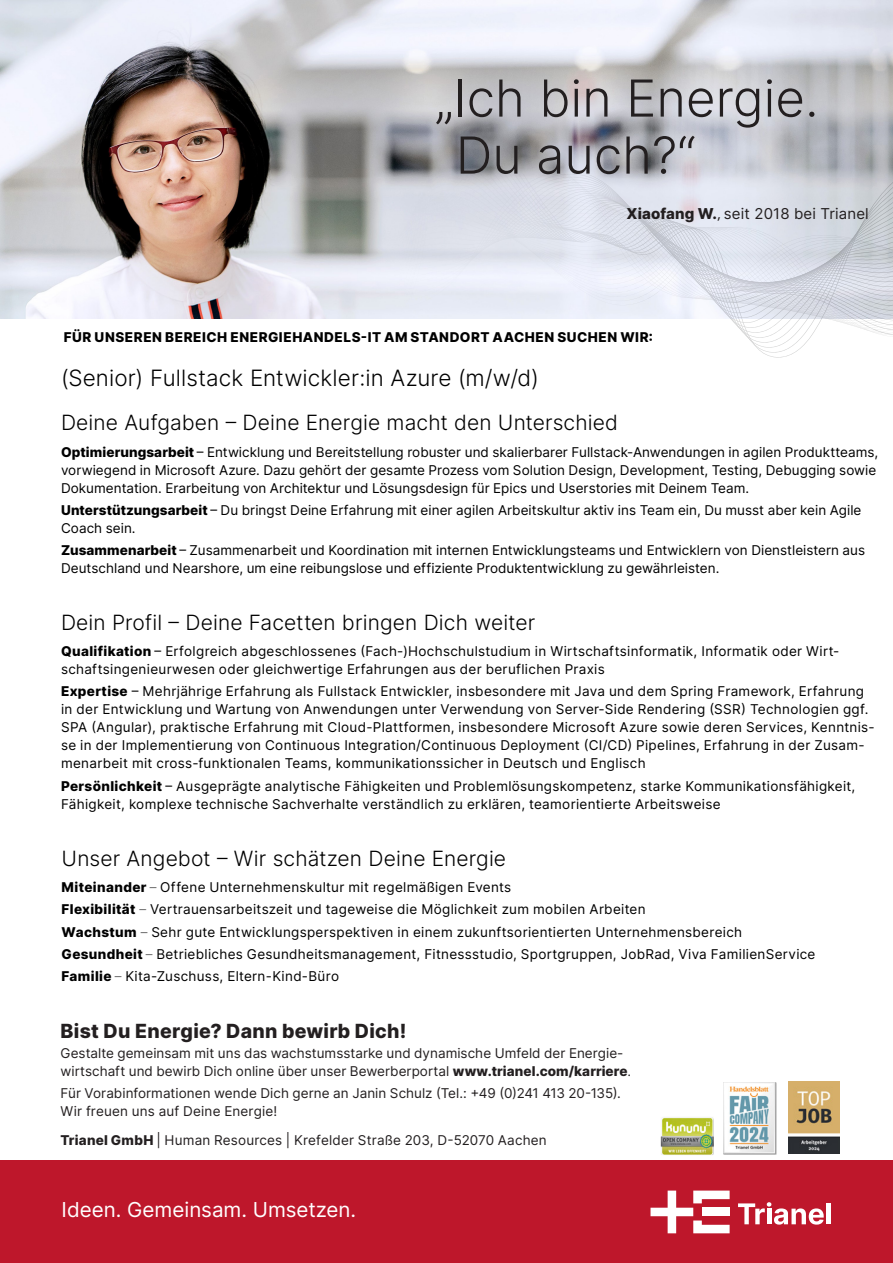
<style>
.page{position:relative;width:893px;height:1263px;background:#fff}
.page>*{position:absolute;margin:0;border:0;box-sizing:border-box;transform-origin:0 0}
.t1{font:300 51px "Inter";color:#231f20}
.t2{font:300 22.5px "Inter";letter-spacing:.005em;color:#000}
.t3{font:300 21px "Inter";letter-spacing:.005em;color:#000}
.t4{font:20.55px "Inter";color:#fff}
.t5{font:800 19.5px "Inter";letter-spacing:.015em;color:#231f20}
.t6{font:15px "Inter";letter-spacing:.01em;color:#231f20}
.t7{font:13.5px/18px "Inter";letter-spacing:.02em;color:#000}
.t8{font:13.5px/18px "Inter";letter-spacing:.005em;color:#231f20}
.t9{font:800 13.5px "Inter";letter-spacing:.04em;color:#000}
.s1{font-weight:800}
.s2{font-family:"Myriad Pro"}
.s3{font-weight:200}
</style>
<div class="page">
<div style="left:0;top:1161px;width:893px;height:102px;background:#be172b"></div>
<svg style="left:650px;top:1190px;width:80px;height:43px"></svg>
<svg style="left:738px;top:1202px;width:86px;height:22px"></svg>
<hr style="left:827px;top:1203px;width:4px;height:21px;background:#fff">
<img style="left:0;top:0;width:893px;height:319px">
<img style="left:660px;top:1117px;width:53px;height:38px">
<svg style="left:346px;top:174px;width:547px;height:4px;background:#c1c3ca"></svg>
<svg style="left:346px;top:178px;width:547px;height:5px;background:#cecfd7"></svg>
<svg style="left:346px;top:183px;width:547px;height:4px;background:#d4d7df"></svg>
<svg style="left:346px;top:187px;width:547px;height:150px"></svg>
<img style="left:723px;top:1082px;width:53px;height:72px">
<img style="left:788px;top:1082px;width:51px;height:72px">
<p class="t1" style="left:435px;top:61px;width:385px">„Ich bin Energie.</p>
<p class="t1" style="left:456px;top:118px;width:241px">Du auch?“</p>
<p class="t6" style="left:626px;top:203px;width:244px"><span class="s1">Xiaofang W.</span><span class="s2">,</span> seit 2018 bei Trianel</p>
<p class="t9" style="left:64px;top:327px;width:591px">FÜR UNSEREN BEREICH ENERGIEHANDELS-IT AM STANDORT AACHEN SUCHEN WIR:</p>
<p class="t2" style="left:61px;top:361px;width:479px">(Senior) Fullstack Entwickler:in Azure (m/w/d)</p>
<p class="t3" style="left:61px;top:407px;width:558px">Deine Aufgaben – Deine Energie macht den Unterschied</p>
<p class="t7" style="left:61px;top:442px;width:819px"><span class="s1">Optimierungsarbeit</span> – Entwicklung und Bereitstellung robuster und skalierbarer Fullstack-Anwendungen in agilen Produktteams, vorwiegend in Microsoft Azure. Dazu gehört der gesamte Prozess vom Solution Design, Development, Testing, Debugging sowie<br>Dokumentation. Erarbeitung von Architektur und Lösungsdesign für Epics und Userstories mit Deinem Team.</p>
<p class="t7" style="left:61px;top:501px;width:802px"><span class="s1">Unterstützungsarbeit</span> – Du bringst Deine Erfahrung mit einer agilen Arbeitskultur aktiv ins Team ein, Du musst aber kein Agile<br>Coach sein.</p>
<p class="t7" style="left:61px;top:541px;width:806px"><span class="s1">Zusammenarbeit</span> – Zusammenarbeit und Koordination mit internen Entwicklungsteams und Entwicklern von Dienstleistern aus<br>Deutschland und Nearshore, um eine reibungslose und effiziente Produktentwicklung zu gewährleisten.</p>
<p class="t3" style="left:61px;top:607px;width:476px">Dein Profil – Deine Facetten bringen Dich weiter</p>
<p class="t7" style="left:61px;top:642px;width:780px"><span class="s1">Qualifikation</span> – Erfolgreich abgeschlossenes (Fach-)Hochschulstudium in Wirtschaftsinformatik, Informatik oder Wirt&shy;schaftsingenieurwesen oder gleichwertige Erfahrungen aus der beruflichen Praxis</p>
<p class="t7" style="left:61px;top:682px;width:815px"><span class="s1">Expertise</span> – Mehrjährige Erfahrung als Fullstack Entwickler, insbesondere mit Java und dem Spring Framework, Erfahrung in der Entwicklung und Wartung von Anwendungen unter Verwendung von Server-Side Rendering (SSR) Technologien ggf.<br>SPA (Angular), praktische Erfahrung mit Cloud-Plattformen, insbesondere Microsoft Azure sowie deren Services, Kenntnis&shy;se in der Implementierung von Continuous Integration/Continuous Deployment (CI/CD) Pipelines, Erfahrung in der Zusam&shy;menarbeit mit cross-funktionalen Teams, kommunikationssicher in Deutsch und Englisch</p>
<p class="t7" style="left:61px;top:776px;width:796px"><span class="s1">Persönlichkeit</span> – Ausgeprägte analytische Fähigkeiten und Problemlösungskompetenz, starke Kommunikationsfähigkeit,<br>Fähigkeit, komplexe technische Sachverhalte verständlich zu erklären, teamorientierte Arbeitsweise</p>
<p class="t3" style="left:62px;top:843px;width:446px">Unser Angebot – Wir schätzen Deine Energie</p>
<p class="t7" style="left:62px;top:878px;width:451px"><span class="s1">Miteinander</span> <span class="s3">–</span> Offene Unternehmenskultur mit regelmäßigen Events</p>
<p class="t7" style="left:62px;top:900px;width:585px"><span class="s1">Flexibilität</span> <span class="s3">–</span> Vertrauensarbeitszeit und tageweise die Möglichkeit zum mobilen Arbeiten</p>
<p class="t7" style="left:62px;top:922px;width:682px"><span class="s1">Wachstum</span> <span class="s3">–</span> Sehr gute Entwicklungsperspektiven in einem zukunftsorientierten Unternehmensbereich</p>
<p class="t7" style="left:62px;top:944px;width:755px"><span class="s1">Gesundheit</span> <span class="s3">–</span> Betriebliches Gesundheitsmanagement, Fitnessstudio, Sportgruppen, JobRad, Viva FamilienService</p>
<p class="t7" style="left:62px;top:967px;width:279px"><span class="s1">Familie</span> <span class="s3">–</span> Kita-Zuschuss, Eltern-Kind-Büro</p>
<p class="t5" style="left:61px;top:1017px;width:347px">Bist Du Energie? Dann bewirb Dich!</p>
<p class="t8" style="left:61px;top:1044px;width:571px">Gestalte gemeinsam mit uns das wachstumsstarke und dynamische Umfeld der Energie&shy;wirtschaft und bewirb Dich online über unser Bewerberportal <span class="s1">www.trianel.com/karriere</span><span class="s2">.</span></p>
<p class="t8" style="left:61px;top:1084px;width:562px">Für Vorabinformationen wende Dich gerne an Janin Schulz (Tel.: +49 (0)241 413 20-135).<br>Wir freuen uns auf Deine Energie!</p>
<p class="t8" style="left:61px;top:1131px;width:488px"><span class="s1">Trianel GmbH</span> | Human Resources | Krefelder Straße 203, D-52070 Aachen</p>
<p class="t4" style="left:62px;top:1194px;width:296px">Ideen. Gemeinsam. Umsetzen.</p>
</div>
